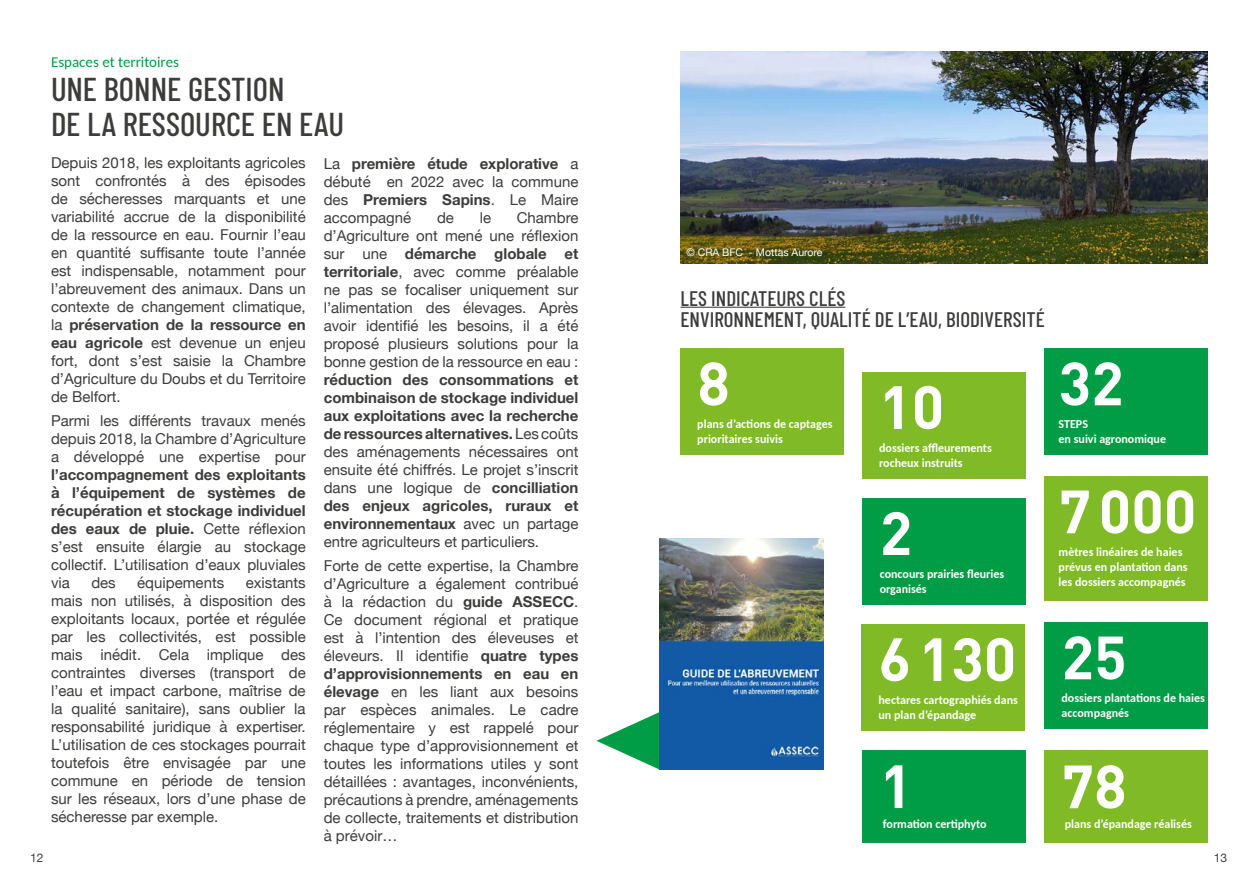
<style>
.page{position:relative;width:1259px;height:893px;background:#fff}
.page>*{position:absolute;margin:0;border:0;box-sizing:border-box;transform-origin:0 0}
.t1{font:700 60px "DIN";color:#fff}
.t2{font:500 33px/34.5px "Barlow Condensed";color:#3c3c3b}
.t3{font:500 21px/21px "Barlow Condensed";color:#3c3c3b}
.t4{font:15px/18px "Helvetica Neue";color:#3c3c3b;text-align:justify}
.t5{font:700 15px/18px "Helvetica Neue";color:#3c3c3b;text-align:justify}
.t6{font:15px "Carlito";color:#009c46}
.t7{font:700 12px/15px "Carlito";color:#fff}
.t8{font:12px "Helvetica Neue";color:#3c3c3b}
.t9{font:10.5px "Helvetica Neue";color:#fff}
.s1{font-weight:700}
.s2{font-weight:400}
</style>
<div class="page">
<hr style="left:680px;top:307px;width:165px;height:1px;background:#3c3c3b">
<div style="left:1044px;top:477px;width:164px;height:124px;background:#80ba27"></div>
<div style="left:861px;top:624px;width:164px;height:107px;background:#80ba27"></div>
<div style="left:680px;top:349px;width:163px;height:106px;background:#80ba27"></div>
<div style="left:1044px;top:349px;width:164px;height:106px;background:#009c46"></div>
<div style="left:861px;top:372px;width:164px;height:107px;background:#80ba27"></div>
<div style="left:862px;top:498px;width:164px;height:107px;background:#009c46"></div>
<div style="left:1044px;top:623px;width:164px;height:106px;background:#009c46"></div>
<div style="left:862px;top:750px;width:164px;height:93px;background:#009c46"></div>
<div style="left:1044px;top:751px;width:164px;height:92px;background:#80ba27"></div>
<img style="left:680px;top:51px;width:528px;height:213px">
<img style="left:659px;top:539px;width:164px;height:230px">
<svg style="left:596px;top:712px;width:63px;height:57px"></svg>
<p class="t6" style="left:51px;top:52px;width:129px">Espaces et territoires</p>
<h2 class="t2" style="left:51px;top:70px;width:295px">UNE BONNE GESTION<br>DE LA RESSOURCE EN EAU</h2>
<p class="t4" style="left:51px;top:155px;width:256px">Depuis 2018, les exploitants agricoles sont confrontés à des épisodes de sécheresses marquants et une variabilité accrue de la disponibilité de la ressource en eau. Fournir l’eau en quantité suffisante toute l’année est indispensable, notamment pour l’abreuvement des animaux. Dans un contexte de changement climatique, la <span class="s1">préservation de la ressource en eau agricole</span> est devenue un enjeu fort, dont s’est saisie la Chambre d’Agriculture du Doubs et du Territoire de Belfort.</p>
<p class="t4" style="left:51px;top:413px;width:256px">Parmi les différents travaux menés depuis 2018, la Chambre d’Agriculture a développé une expertise pour</p>
<p class="t5" style="left:51px;top:466px;width:256px">l’accompagnement des exploitants à l’équipement de systèmes de récupération et stockage individuel des eaux de pluie. <span class="s2">Cette réflexion s’est ensuite élargie au stockage collectif. L’utilisation d’eaux pluviales via</span></p>
<p class="t4" style="left:324px;top:155px;width:256px">La <span class="s1">première étude explorative</span> a débuté en 2022 avec la commune des <span class="s1">Premiers Sapins</span>. Le Maire accompagné</p>
<p class="t4" style="left:324px;top:209px;width:256px;text-indent:193px">Chambre d’Agriculture ont mené une réflexion sur une <span class="s1">démarche globale et territoriale</span>, avec comme préalable ne pas se focaliser uniquement sur l’alimentation des élevages. Après avoir identifié les besoins, il a été proposé plusieurs solutions pour la bonne gestion de la ressource en eau :</p>
<p class="t5" style="left:324px;top:371px;width:256px">réduction des consommations et combinaison de stockage individuel aux exploitations avec la recherche de ressources alternatives. <span class="s2">Les coûts des aménagements nécessaires ont ensuite été chiffrés. Le projet s’inscrit dans une logique de</span> concilliation des enjeux agricoles, ruraux et environnementaux <span class="s2">avec un partage entre agriculteurs et particuliers.</span></p>
<p class="t4" style="left:324px;top:557px;width:256px">Forte de cette expertise, la Chambre d’Agriculture a également contribué à la rédaction du <span class="s1">guide ASSECC</span>.<br>Ce document régional et pratique est à l’intention des éleveuses et éleveurs. Il identifie <span class="s1">quatre types d’approvisionnements en eau en élevage</span> en les liant aux besoins par espèces animales. Le cadre réglementaire y est rappelé pour chaque type d’approvisionnement et toutes les informations utiles y sont détaillées : avantages, inconvénients, précautions à prendre, aménagements de collecte, traitements et distribution à prévoir…</p>
<p class="t4" style="left:437px;top:209px;width:18px">de</p>
<p class="t4" style="left:480px;top:209px;width:13px">le</p>
<p class="t4" style="left:91px;top:575px;width:26px">des</p>
<p class="t4" style="left:137px;top:575px;width:88px">équipements</p>
<p class="t4" style="left:51px;top:575px;width:256px;text-indent:195px">existants mais non utilisés, à disposition des exploitants locaux, portée et régulée par les collectivités, est possible mais inédit. Cela implique des contraintes diverses (transport de l’eau et impact carbone, maîtrise de la qualité sanitaire), sans oublier la responsabilité juridique à expertiser.<br>L’utilisation de ces stockages pourrait toutefois être envisagée par une commune en période de tension sur les réseaux, lors d’une phase de sécheresse par exemple.</p>
<p class="t9" style="left:686px;top:245px;width:137px">© CRA BFC - Mottas Aurore</p>
<h3 class="t3" style="left:680px;top:286px;width:366px">LES INDICATEURS CLÉS<br>ENVIRONNEMENT, QUALITÉ DE L’EAU, BIODIVERSITÉ</h3>
<h1 class="t1" style="left:697px;top:344px;width:34px">8</h1>
<p class="t7" style="left:697px;top:416px;width:137px">plans d’actions de captages prioritaires suivis</p>
<h1 class="t1" style="left:879px;top:368px;width:67px">10</h1>
<p class="t7" style="left:879px;top:440px;width:114px">dossiers affleurements rocheux instruits</p>
<h1 class="t1" style="left:879px;top:494px;width:34px">2</h1>
<p class="t7" style="left:879px;top:566px;width:126px">concours prairies fleuries organisés</p>
<h1 class="t1" style="left:1058px;top:344px;width:67px">32</h1>
<p class="t7" style="left:1058px;top:416px;width:31px">STEPS</p>
<p class="t7" style="left:1058px;top:431px;width:109px">en suivi agronomique</p>
<h1 class="t1" style="left:1058px;top:472px;width:139px">7000</h1>
<p class="t7" style="left:1058px;top:544px;width:131px">mètres linéaires de haies prévus en plantation dans les dossiers accompagnés</p>
<h1 class="t1" style="left:878px;top:620px;width:139px">6130</h1>
<p class="t7" style="left:878px;top:692px;width:141px">hectares cartographiés dans un plan d’épandage</p>
<h1 class="t1" style="left:1061px;top:618px;width:67px">25</h1>
<p class="t7" style="left:1061px;top:690px;width:145px">dossiers plantations de haies accompagnés</p>
<h1 class="t1" style="left:879px;top:747px;width:34px">1</h1>
<p class="t7" style="left:883px;top:816px;width:105px">formation certiphyto</p>
<h1 class="t1" style="left:1061px;top:747px;width:67px">78</h1>
<p class="t7" style="left:1064px;top:816px;width:129px">plans d’épandage réalisés</p>
<p class="t8" style="left:30px;top:849px;width:15px">12</p>
<p class="t8" style="left:1213px;top:849px;width:15px">13</p>
</div>
